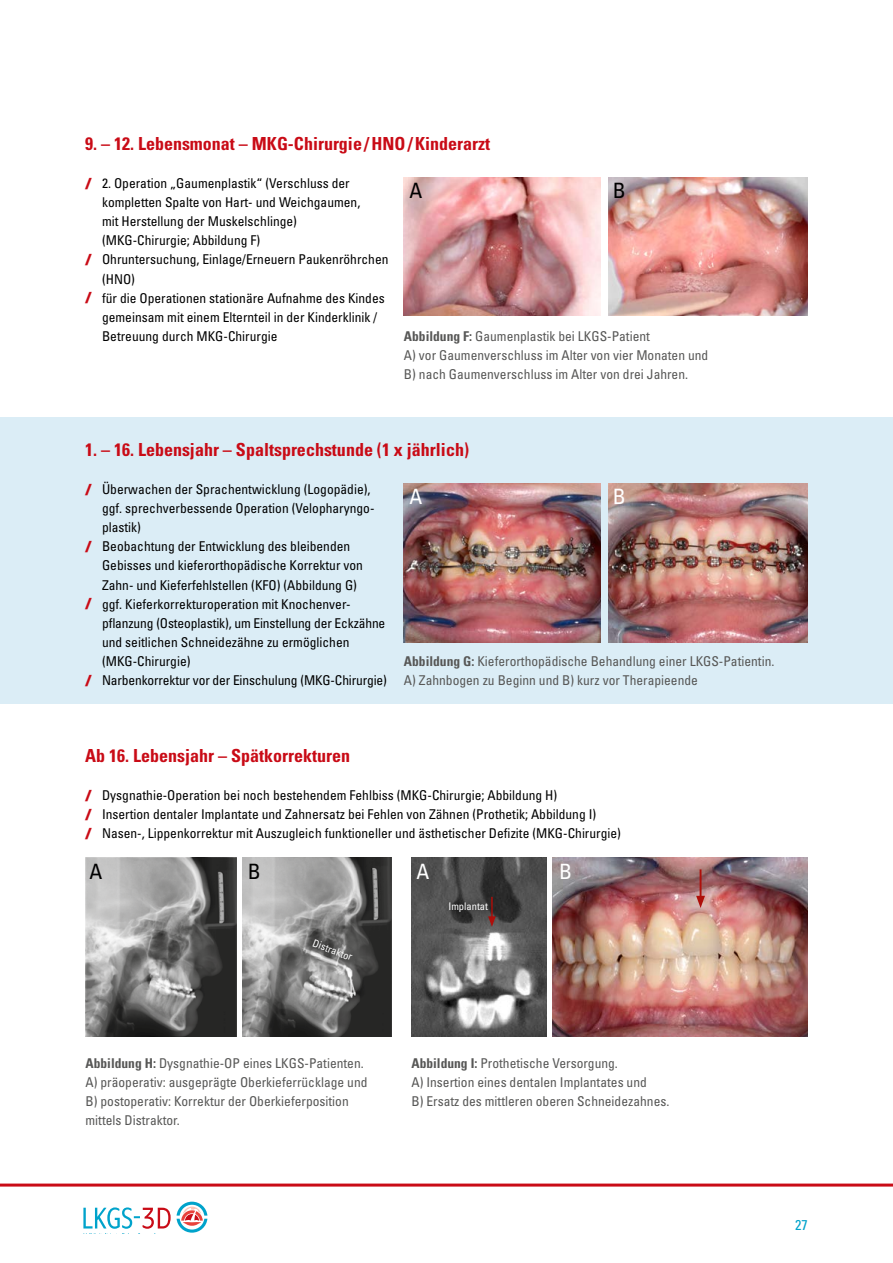
<style>
.page{position:relative;width:893px;height:1263px;background:#fff}
.page>*{position:absolute;margin:0;border:0;box-sizing:border-box;transform-origin:0 0}
.t1{font:condensed 21.15px "Univers LT Std";color:#000}
.t2{font:condensed 21.15px "Univers LT Std";color:#fff}
.t3{font:700 condensed 18px "Univers LT Std";color:#c90b16}
.t4{font:condensed 14.25px "Univers LT";color:#00a3cb}
.t5{font:condensed 13.5px/19.2px "Univers LT Std";color:#000}
.t6{font:condensed 13.5px/19.2px "Univers LT Std";color:#575756}
.t7{font:condensed 10.5px "Univers LT Std";color:#fff}
.s1{font-family:"Univers LT";font-weight:900;font-stretch:expanded;font-size:15px;color:#c90b16}
.s2{font-weight:700}
</style>
<div class="page">
<svg style="left:83px;top:1207px;width:88px;height:22px"></svg>
<svg style="left:177px;top:1202px;width:30px;height:31px"></svg>
<hr style="left:0;top:1183px;width:893px;height:3px;background:#c90b16">
<div style="left:0;top:417px;width:893px;height:287px;background:#dbedf6"></div>
<img style="left:242px;top:857px;width:149px;height:180px">
<img style="left:85px;top:857px;width:151px;height:180px">
<img style="left:411px;top:857px;width:136px;height:180px">
<img style="left:553px;top:857px;width:255px;height:180px">
<hr style="left:700px;top:869px;width:1px;height:30px;background:#ae0f0a">
<svg style="left:696px;top:896px;width:9px;height:12px"></svg>
<img style="left:404px;top:484px;width:197px;height:158px">
<img style="left:608px;top:484px;width:200px;height:158px">
<img style="left:404px;top:177px;width:197px;height:138px">
<img style="left:608px;top:178px;width:200px;height:137px">
<svg style="left:303px;top:929px;width:60px;height:41px"></svg>
<svg style="left:488px;top:923px;width:8px;height:4px"></svg>
<div style="left:443px;top:897px;width:55px;height:26px;background:#000;opacity:.5"></div>
<div style="left:442px;top:895px;width:53px;height:24px;background:#000;opacity:.44"></div>
<h2 class="t3" style="left:85px;top:132px;width:406px">9. – 12. Lebensmonat – MKG-Chirurgie/HNO/Kinderarzt</h2>
<p class="t5" style="left:85px;top:173px;width:266px"><span class="s1">/</span> 2. Operation „Gaumenplastik“ (Verschluss der</p>
<p class="t5" style="left:102px;top:192px;width:260px">kompletten Spalte von Hart- und Weichgaumen,</p>
<p class="t5" style="left:102px;top:212px;width:196px">mit Herstellung der Muskelschlinge)</p>
<p class="t5" style="left:102px;top:231px;width:160px">(MKG-Chirurgie; Abbildung F)</p>
<p class="t5" style="left:85px;top:250px;width:305px"><span class="s1">/</span> Ohruntersuchung, Einlage/Erneuern Paukenröhrchen</p>
<p class="t5" style="left:102px;top:269px;width:35px">(HNO)</p>
<p class="t5" style="left:85px;top:288px;width:301px"><span class="s1">/</span> für die Operationen stationäre Aufnahme des Kindes</p>
<p class="t5" style="left:102px;top:307px;width:277px">gemeinsam mit einem Elternteil in der Kinderklinik /</p>
<p class="t5" style="left:102px;top:326px;width:177px">Betreuung durch MKG-Chirurgie</p>
<h1 class="t1" style="left:410px;top:177px;width:14px">A</h1>
<h1 class="t1" style="left:613px;top:177px;width:14px">B</h1>
<p class="t6" style="left:404px;top:326px;width:306px"><span class="s2">Abbildung F:</span> Gaumenplastik bei LKGS-Patient<br>A) vor Gaumenverschluss im Alter von vier Monaten und<br>B) nach Gaumenverschluss im Alter von drei Jahren.</p>
<h2 class="t3" style="left:85px;top:438px;width:385px">1. – 16. Lebensjahr – Spaltsprechstunde (1 x jährlich)</h2>
<p class="t5" style="left:85px;top:479px;width:287px"><span class="s1">/</span> Überwachen der Sprachentwicklung (Logopädie),</p>
<p class="t5" style="left:102px;top:498px;width:274px">ggf. sprechverbessende Operation (Velopharyngo-</p>
<p class="t5" style="left:102px;top:518px;width:40px">plastik)</p>
<p class="t5" style="left:85px;top:537px;width:267px"><span class="s1">/</span> Beobachtung der Entwicklung des bleibenden</p>
<p class="t5" style="left:102px;top:556px;width:262px">Gebisses und kieferorthopädische Korrektur von</p>
<p class="t5" style="left:102px;top:575px;width:256px">Zahn- und Kieferfehlstellen (KFO) (Abbildung G)</p>
<p class="t5" style="left:85px;top:594px;width:265px"><span class="s1">/</span> ggf. Kieferkorrekturoperation mit Knochenver-</p>
<p class="t5" style="left:102px;top:613px;width:285px">pflanzung (Osteoplastik), um Einstellung der Eckzähne</p>
<p class="t5" style="left:102px;top:632px;width:249px">und seitlichen Schneidezähne zu ermöglichen</p>
<p class="t5" style="left:102px;top:651px;width:90px">(MKG-Chirurgie)</p>
<p class="t5" style="left:85px;top:671px;width:303px"><span class="s1">/</span> Narbenkorrektur vor der Einschulung (MKG-Chirurgie)</p>
<h1 class="t2" style="left:410px;top:483px;width:14px">A</h1>
<h1 class="t2" style="left:613px;top:483px;width:14px">B</h1>
<p class="t6" style="left:404px;top:651px;width:372px"><span class="s2">Abbildung G:</span> Kieferorthopädische Behandlung einer LKGS-Patientin.<br>A) Zahnbogen zu Beginn und B) kurz vor Therapieende</p>
<h2 class="t3" style="left:85px;top:744px;width:266px">Ab 16. Lebensjahr – Spätkorrekturen</h2>
<p class="t5" style="left:85px;top:785px;width:537px"><span class="s1">/</span> Dysgnathie-Operation bei noch bestehendem Fehlbiss (MKG-Chirurgie; Abbildung H)<br><span class="s1">/</span> Insertion dentaler Implantate und Zahnersatz bei Fehlen von Zähnen (Prothetik; Abbildung I)<br><span class="s1">/</span> Nasen-, Lippenkorrektur mit Auszugleich funktioneller und ästhetischer Defizite (MKG-Chirurgie)</p>
<h1 class="t1" style="left:89px;top:858px;width:14px">A</h1>
<h1 class="t1" style="left:248px;top:858px;width:14px">B</h1>
<h1 class="t2" style="left:417px;top:858px;width:14px">A</h1>
<h1 class="t2" style="left:559px;top:858px;width:14px">B</h1>
<p class="t7" style="left:316px;top:936px;width:43px;rotate:21deg">Distraktor</p>
<p class="t7" style="left:448px;top:899px;width:41px">Implantat</p>
<p class="t6" style="left:86px;top:1053px;width:283px"><span class="s2">Abbildung H:</span> Dysgnathie-OP eines LKGS-Patienten.<br>A) präoperativ: ausgeprägte Oberkieferrücklage und B) postoperativ: Korrektur der Oberkieferposition mittels Distraktor.</p>
<p class="t6" style="left:411px;top:1053px;width:259px"><span class="s2">Abbildung I:</span> Prothetische Versorgung.<br>A) Insertion eines dentalen Implantates und<br>B) Ersatz des mittleren oberen Schneidezahnes.</p>
<p class="t4" style="left:795px;top:1216px;width:14px">27</p>
</div>
